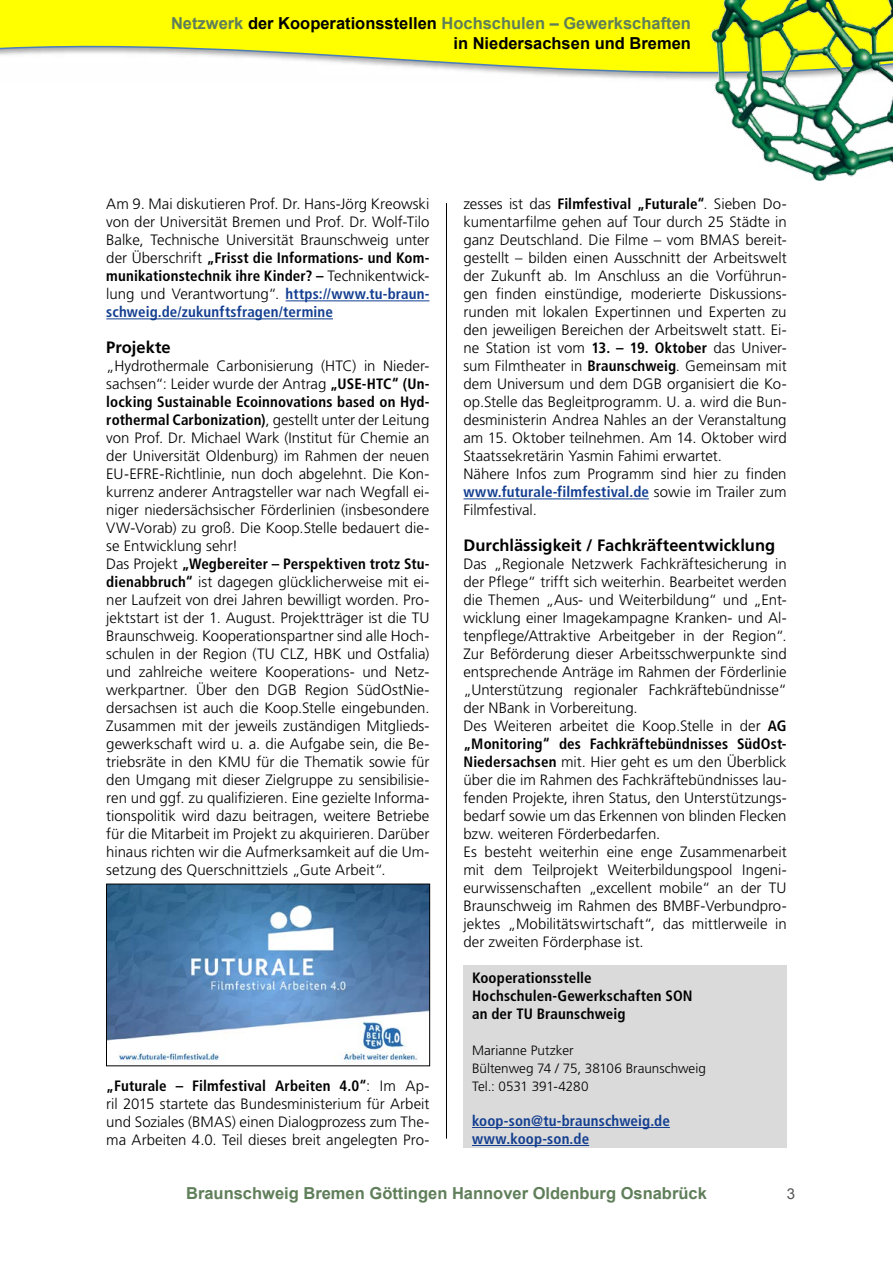
<style>
.page{position:relative;width:893px;height:1263px;background:#fff}
.page>*{position:absolute;margin:0;border:0;box-sizing:border-box;transform-origin:0 0}
.t1{font:700 16.5px/19.8px "Arial";color:#000;text-align:right}
.t2{font:700 16.5px "Arial";color:#5f7e59}
.t3{font:700 16.5px "Frutiger";color:#000}
.t4{font:300 15px/18px "Frutiger";color:#000}
.t5{font:700 condensed 15px/18px "Frutiger";letter-spacing:.01em;color:#000}
.t6{font:700 condensed 15px/18px "Frutiger";letter-spacing:.01em;color:#133e90}
.t7{font:15px "Arial";color:#565656}
.t8{font:300 13.5px/18px "Frutiger";color:#000}
.s1{color:#5f7e59}
.s2{font-weight:700;font-stretch:condensed}
.s3{font-weight:700;font-stretch:condensed;color:#133e90}
</style>
<div class="page">
<svg style="left:0;top:0;width:709px;height:80px;fill:#ff0"></svg>
<img style="left:709px;top:0;width:184px;height:181px">
<hr style="left:446px;top:203px;width:1px;height:935px;background:#000">
<hr style="left:463px;top:498px;width:186px;height:1px;background:#133e90">
<div style="left:463px;top:965px;width:324px;height:183px;background:#dadada"></div>
<hr style="left:472px;top:1127px;width:198px;height:1px;background:#133e90">
<hr style="left:472px;top:1145px;width:117px;height:1px;background:#133e90">
<hr style="left:286px;top:300px;width:143px;height:1px;background:#133e90">
<hr style="left:106px;top:318px;width:227px;height:1px;background:#133e90">
<img style="left:108px;top:886px;width:320px;height:178px">
<div style="left:106px;top:884px;width:324px;height:182px;border:1px solid #000"></div>
<p class="t1" style="left:171px;top:13px;width:521px"><span class="s1">Netzwerk</span> der Kooperationsstellen <span class="s1">Hochschulen – Gewerkschaften </span>in Niedersachsen und Bremen</p>
<p class="t4" style="left:106px;top:195px;width:325px;text-align:justify">Am 9. Mai diskutieren Prof. Dr. Hans-Jörg Kreowski von der Universität Bremen und Prof. Dr. Wolf-Tilo Balke, Technische Universität Braunschweig unter der Überschrift <span class="s2">„Frisst die Informations- und Kom&shy;munikationstechnik ihre Kinder? –</span> Technikentwick&shy;lung und Verantwortung“. <span class="s3">https://www.tu-braun&shy;schweig.de/zukunftsfragen/termine</span></p>
<p class="t3" style="left:106px;top:338px;width:66px">Projekte</p>
<p class="t4" style="left:106px;top:357px;width:325px">„Hydrothermale Carbonisierung (HTC) in Nieder&shy;sachsen“: Leider wurde der Antrag <span class="s2">„USE-HTC“ (Un&shy;locking Sustainable Ecoinnovations based on Hyd&shy;rothermal Carbonization)</span>, gestellt unter der Leitung von Prof. Dr. Michael Wark (Institut für Chemie an der Universität Oldenburg) im Rahmen der neuen EU-EFRE-Richtlinie, nun doch abgelehnt. Die Kon&shy;kurrenz anderer Antragsteller war nach Wegfall ei&shy;niger niedersächsischer Förderlinien (insbesondere VW-Vorab) zu groß. Die Koop.Stelle bedauert die&shy;se Entwicklung sehr!<br>Das Projekt <span class="s2">„Wegbereiter – Perspektiven trotz Stu&shy;dienabbruch“</span> ist dagegen glücklicherweise mit ei&shy;ner Laufzeit von drei Jahren bewilligt worden. Pro&shy;jektstart ist der 1. August. Projektträger ist die TU Braunschweig. Kooperationspartner sind alle Hoch&shy;schulen in der Region (TU CLZ, HBK und Ostfalia) und zahlreiche weitere Kooperations- und Netz&shy;werkpartner. Über den DGB Region SüdOstNie&shy;dersachsen ist auch die Koop.Stelle eingebunden.<br>Zusammen mit der jeweils zuständigen Mitglieds&shy;gewerkschaft wird u. a. die Aufgabe sein, die Be&shy;triebsräte in den KMU für die Thematik sowie für den Umgang mit dieser Zielgruppe zu sensibilisie&shy;ren und ggf. zu qualifizieren. Eine gezielte Informa&shy;tionspolitik wird dazu beitragen, weitere Betriebe für die Mitarbeit im Projekt zu akquirieren. Darüber hinaus richten wir die Aufmerksamkeit auf die Um&shy;setzung des Querschnittziels „Gute Arbeit“.</p>
<p class="t4" style="left:106px;top:1077px;width:325px;text-align:justify"><span class="s2">„Futurale – Filmfestival Arbeiten 4.0“</span>: Im Ap&shy;ril 2015 startete das Bundesministerium für Arbeit und Soziales (BMAS) einen Dialogprozess zum The&shy;ma Arbeiten 4.0. Teil dieses breit angelegten Pro-</p>
<p class="t4" style="left:463px;top:195px;width:325px">zesses ist das <span class="s2">Filmfestival „Futurale“</span>. Sieben Do&shy;kumentarfilme gehen auf Tour durch 25 Städte in ganz Deutschland. Die Filme – vom BMAS bereit&shy;gestellt – bilden einen Ausschnitt der Arbeitswelt der Zukunft ab. Im Anschluss an die Vorführun&shy;gen finden einstündige, moderierte Diskussions&shy;runden mit lokalen Expertinnen und Experten zu den jeweiligen Bereichen der Arbeitswelt statt. Ei&shy;ne Station ist vom <span class="s2">13. – 19. Oktober</span> das Univer&shy;sum Filmtheater in <span class="s2">Braunschweig</span>. Gemeinsam mit dem Universum und dem DGB organisiert die Ko&shy;op.Stelle das Begleitprogramm. U. a. wird die Bun&shy;desministerin Andrea Nahles an der Veranstaltung am 15. Oktober teilnehmen. Am 14. Oktober wird Staatssekretärin Yasmin Fahimi erwartet.<br>Nähere Infos zum Programm sind hier zu finden <span class="s3">www.futurale-filmfestival.de</span> sowie im Trailer zum Filmfestival.</p>
<p class="t3" style="left:463px;top:536px;width:313px">Durchlässigkeit / Fachkräfteentwicklung</p>
<p class="t4" style="left:463px;top:555px;width:325px">Das „Regionale Netzwerk Fachkräftesicherung in der Pflege“ trifft sich weiterhin. Bearbeitet werden die Themen „Aus- und Weiterbildung“ und „Ent&shy;wicklung einer Imagekampagne Kranken- und Al&shy;tenpflege/Attraktive Arbeitgeber in der Region“.<br>Zur Beförderung dieser Arbeitsschwerpunkte sind entsprechende Anträge im Rahmen der Förderlinie „Unterstützung regionaler Fachkräftebündnisse“ der NBank in Vorbereitung.<br>Des Weiteren arbeitet die Koop.Stelle in der <span class="s2">AG „Monitoring“ des Fachkräftebündnisses SüdOst-Niedersachsen</span> mit. Hier geht es um den Überblick über die im Rahmen des Fachkräftebündnisses lau&shy;fenden Projekte, ihren Status, den Unterstützungs&shy;bedarf sowie um das Erkennen von blinden Flecken bzw. weiteren Förderbedarfen.<br>Es besteht weiterhin eine enge Zusammenarbeit mit dem Teilprojekt Weiterbildungspool Ingeni&shy;eurwissenschaften „excellent mobile“ an der TU Braunschweig im Rahmen des BMBF-Verbundpro&shy;jektes „Mobilitätswirtschaft“, das mittlerweile in der zweiten Förderphase ist.</p>
<p class="t5" style="left:472px;top:969px;width:222px">Kooperationsstelle<br>Hochschulen-Gewerkschaften SON an der TU Braunschweig</p>
<p class="t8" style="left:472px;top:1042px;width:235px">Marianne Putzker<br>Bültenweg 74 / 75, 38106 Braunschweig<br>Tel.: 0531 391-4280</p>
<p class="t6" style="left:472px;top:1112px;width:199px">koop-son@tu-braunschweig.de www.koop-son.de</p>
<p class="t2" style="left:186px;top:1184px;width:522px">Braunschweig Bremen Göttingen Hannover Oldenburg Osnabrück</p>
<p class="t7" style="left:787px;top:1186px;width:10px">3</p>
</div>
